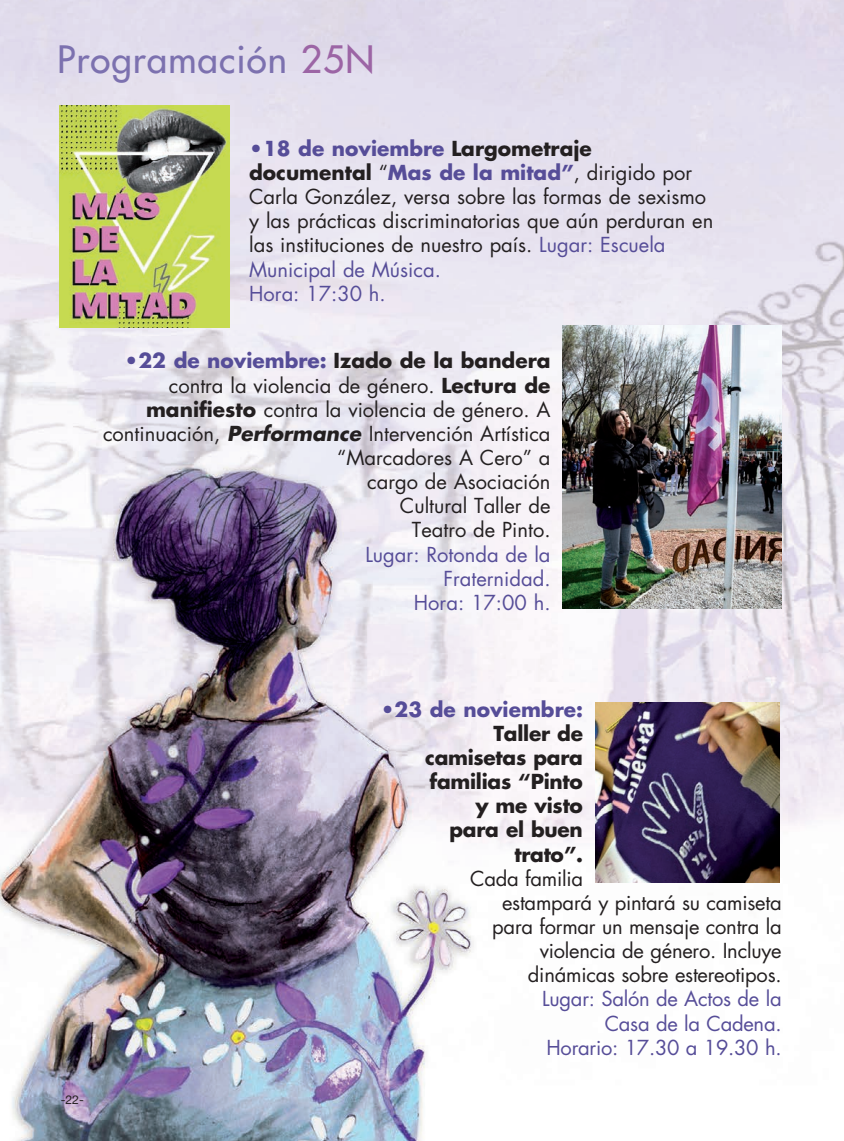
<style>
.page{position:relative;width:844px;height:1141px;background:#fff}
.page>*{position:absolute;margin:0;border:0;box-sizing:border-box;transform-origin:0 0}
.t1{font:500 36.75px "Futura Std";letter-spacing:.03em;color:#7c71af}
.t2{font:20.12px/24.2px "Futura Std";color:#231f20}
.t3{font:20.12px/24.2px "Futura Std";letter-spacing:-.01em;color:#564d98;text-align:right}
.t4{font:700 20.12px/24.2px "Futura Std";letter-spacing:-.015em;color:#231f20;text-align:right}
.t5{font:700 20.12px "Futura Std";color:#564d98}
.t6{font:12.25px "Helvetica Neue";color:#231f20}
.s1{color:#9c65a5}
.s2{font-weight:700;color:#564d98}
.s3{font-weight:700}
.s4{color:#564d98}
.s5{font-weight:700;font-style:italic}
</style>
<div class="page">
<img style="left:0;top:0;width:843px;height:1141px">
<img style="left:595px;top:703px;width:184px;height:179px">
<img style="left:60px;top:105px;width:169px;height:223px">
<img style="left:562px;top:326px;width:219px;height:283px">
<h1 class="t1" style="left:57px;top:41px;width:318px">Programación <span class="s1">25N</span></h1>
<p class="t2" style="left:249px;top:138px;width:465px"><span class="s2">•18 de noviembre</span> <span class="s3">Largometraje documental</span> “<span class="s2">Mas de la mitad”</span>, dirigido por Carla González, versa sobre las formas de sexismo y las prácticas discriminatorias que aún perduran en las instituciones de nuestro país. <span class="s4">Lugar: Escuela Municipal de Música.<br>Hora: 17:30 h.</span></p>
<p class="t2" style="left:103px;top:351px;width:449px;text-align:right"><span class="s2">•22 de noviembre:</span> <span class="s3">Izado de la bandera </span>contra la violencia de género. <span class="s3">Lectura de manifiesto</span> contra la violencia de género. A continuación, <span class="s5">Performance</span> Intervención Artística “Marcadores A Cero” a<br>cargo de Asociación<br>Cultural Taller de<br>Teatro de Pinto.</p>
<p class="t3" style="left:365px;top:544px;width:186px">Lugar: Rotonda de la<br>Fraternidad.<br>Hora: 17:00 h.</p>
<p class="t6" style="left:61px;top:1091px;width:25px">-22-</p>
<p class="t5" style="left:380px;top:700px;width:204px">•23 de noviembre:</p>
<p class="t4" style="left:425px;top:723px;width:159px">Taller de camisetas para familias “Pinto y me visto para el buen trato”.</p>
<p class="t2" style="left:470px;top:868px;width:114px">Cada familia</p>
<p class="t2" style="left:502px;top:892px;width:281px">estampará y pintará su camiseta</p>
<p class="t2" style="left:492px;top:916px;width:291px">para formar un mensaje contra la</p>
<p class="t2" style="left:539px;top:940px;width:243px">violencia de género. Incluye</p>
<p class="t2" style="left:528px;top:965px;width:255px">dinámicas sobre estereotipos.</p>
<p class="t3" style="left:542px;top:989px;width:241px">Lugar: Salón de Actos de la<br>Casa de la Cadena.<br>Horario: 17.30 a 19.30 h.</p>
</div>
